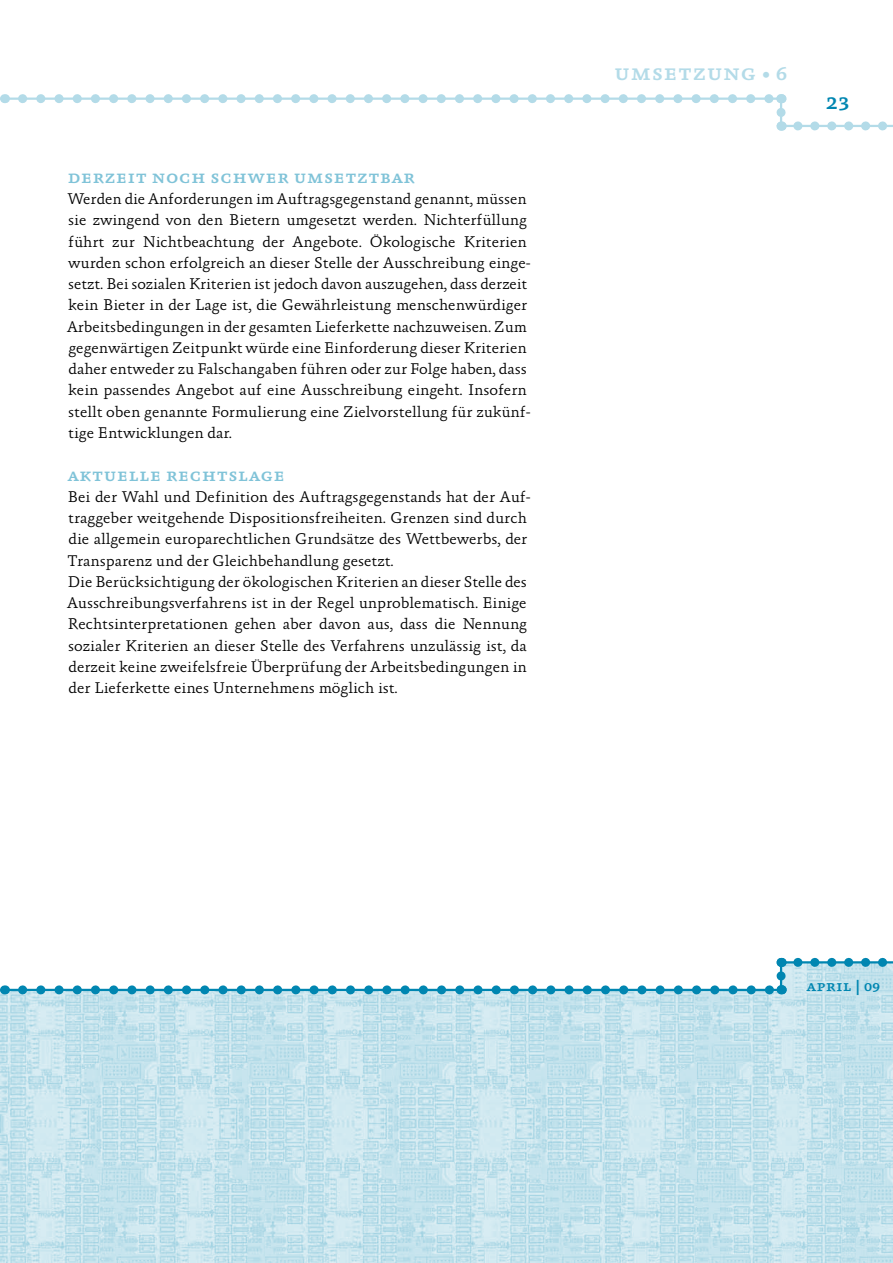
<style>
.page{position:relative;width:893px;height:1263px;background:#fff}
.page>*{position:absolute;margin:0;border:0;box-sizing:border-box;transform-origin:0 0}
.t1{font:23.25px "Absara TF Medium SC";color:#b3dbe8}
.t2{font:23.25px "Absara TF Medium SC";color:#0086b1}
.t3{font:18.75px "Absara TF Medium SC";color:#80c3d8}
.t4{font:300 15.75px/21.3px "Absara";color:#000}
.t5{font:15.75px "Absara TF Medium SC";color:#0086b1}
</style>
<div class="page">
<svg style="left:0;top:991px;width:782px;height:272px;background:#c3e2ec"></svg>
<svg style="left:0;top:94px;width:5px;height:9px"></svg>
<hr style="left:0;top:98px;width:783px;height:2px;background:#b3dbe8">
<svg style="left:798px;top:121px;width:95px;height:9px"></svg>
<hr style="left:781px;top:125px;width:112px;height:2px;background:#b3dbe8">
<svg style="left:23px;top:94px;width:763px;height:18px"></svg>
<hr style="left:780px;top:96px;width:2px;height:33px;background:#b3dbe8">
<img style="left:782px;top:963px;width:111px;height:300px">
<svg style="left:798px;top:958px;width:95px;height:9px"></svg>
<hr style="left:781px;top:961px;width:112px;height:2px;background:#0086b1">
<svg style="left:23px;top:985px;width:749px;height:9px"></svg>
<hr style="left:0;top:989px;width:784px;height:2px;background:#0086b1">
<svg style="left:777px;top:958px;width:9px;height:18px"></svg>
<hr style="left:780px;top:960px;width:2px;height:32px;background:#0086b1">
<p class="t3" style="left:68px;top:166px;width:349px">derzeit noch schwer umsetztbar</p>
<p class="t4" style="left:67px;top:188px;width:465px">Werden die Anforderungen im Auftragsgegenstand genannt, müssen sie zwingend von den Bietern umgesetzt werden. Nichterfüllung führt zur Nichtbeachtung der Angebote. Ökologische Kriterien wurden schon erfolgreich an dieser Stelle der Ausschreibung einge&shy;setzt. Bei sozialen Kriterien ist jedoch davon auszugehen, dass derzeit kein Bieter in der Lage ist, die Gewährleistung menschenwürdiger Arbeitsbedingungen in der gesamten Lieferkette nachzuweisen. Zum gegenwärtigen Zeitpunkt würde eine Einforderung dieser Kriterien daher entweder zu Falschangaben führen oder zur Folge haben, dass kein passendes Angebot auf eine Ausschreibung eingeht. Insofern stellt oben genannte Formulierung eine Zielvorstellung für zukünf&shy;tige Entwicklungen dar.</p>
<p class="t3" style="left:67px;top:464px;width:219px">aktuelle rechtslage</p>
<p class="t4" style="left:67px;top:486px;width:465px">Bei der Wahl und Definition des Auftragsgegenstands hat der Auf&shy;traggeber weitgehende Dispositionsfreiheiten. Grenzen sind durch die allgemein europarechtlichen Grundsätze des Wettbewerbs, der Transparenz und der Gleichbehandlung gesetzt.<br>Die Berücksichtigung der ökologischen Kriterien an dieser Stelle des Ausschreibungsverfahrens ist in der Regel unproblematisch. Einige Rechtsinterpretationen gehen aber davon aus, dass die Nennung sozialer Kriterien an dieser Stelle des Verfahrens unzulässig ist, da derzeit keine zweifelsfreie Überprüfung der Arbeitsbedingungen in der Lieferkette eines Unternehmens möglich ist.</p>
<h1 class="t1" style="left:614px;top:60px;width:175px">umsetzung • 6</h1>
<h1 class="t2" style="left:826px;top:89px;width:25px">23</h1>
<p class="t5" style="left:806px;top:977px;width:75px">april | 09</p>
</div>
